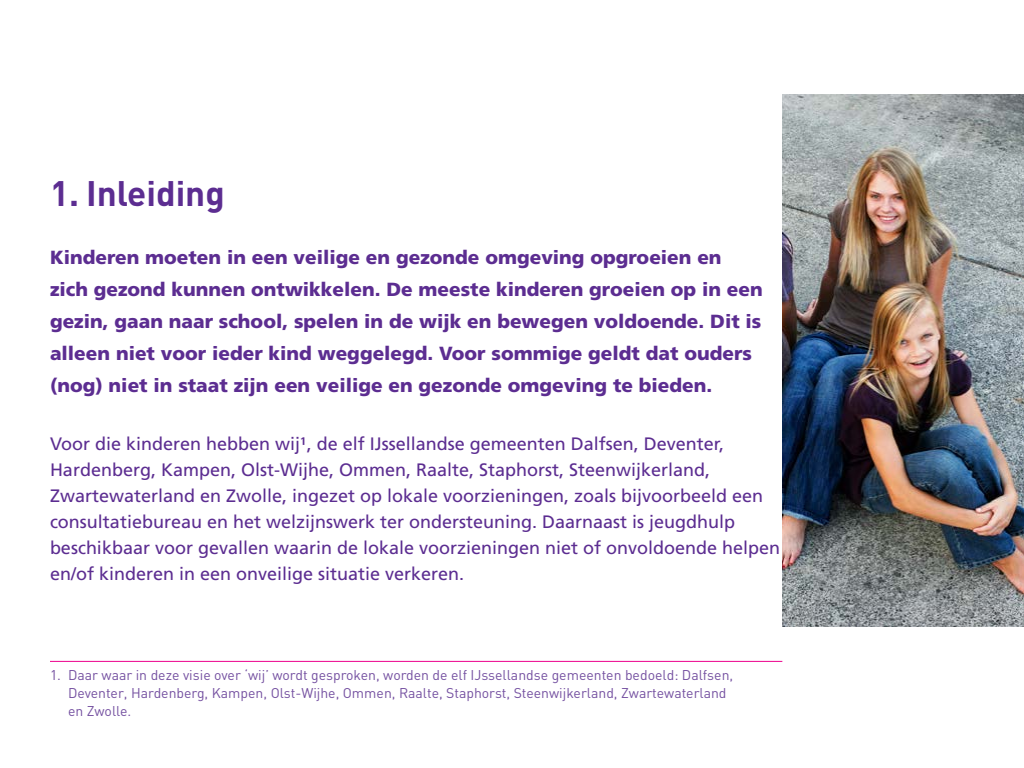
<style>
.page{position:relative;width:1024px;height:768px;background:#fff}
.page>*{position:absolute;margin:0;border:0;box-sizing:border-box;transform-origin:0 0}
.t1{font:700 35px "DIN";color:#5c2d91}
.t2{font:900 19px/32px "Frutiger";color:#5c2d91}
.t3{font:18px/26px "Frutiger";color:#5c2d91}
.t4{font:14px/18px "DIN";color:#7551a1}
</style>
<div class="page">
<hr style="left:50px;top:661px;width:732px;height:1px;background:#ec008c">
<img style="left:782px;top:94px;width:242px;height:532px">
<h1 class="t1" style="left:50px;top:170px;width:176px">1. Inleiding</h1>
<p class="t2" style="left:50px;top:241px;width:714px">Kinderen moeten in een veilige en gezonde omgeving opgroeien en zich gezond kunnen ontwikkelen. De meeste kinderen groeien op in een gezin, gaan naar school, spelen in de wijk en bewegen voldoende. Dit is alleen niet voor ieder kind weggelegd. Voor sommige geldt dat ouders (nog) niet in staat zijn een veilige en gezonde omgeving te bieden.</p>
<p class="t3" style="left:50px;top:430px;width:732px">Voor die kinderen hebben wij¹, de elf IJssellandse gemeenten Dalfsen, Deventer, Hardenberg, Kampen, Olst-Wijhe, Ommen, Raalte, Staphorst, Steenwijkerland, Zwartewaterland en Zwolle, ingezet op lokale voorzieningen, zoals bijvoorbeeld een consultatiebureau en het welzijnswerk ter ondersteuning. Daarnaast is jeugdhulp beschikbaar voor gevallen waarin de lokale voorzieningen niet of onvoldoende helpen en/of kinderen in een onveilige situatie verkeren.</p>
<p class="t4" style="left:68px;top:666px;width:667px;text-indent:-18px">1. Daar waar in deze visie over ‘wij’ wordt gesproken, worden de elf IJssellandse gemeenten bedoeld: Dalfsen,<br>Deventer, Hardenberg, Kampen, Olst-Wijhe, Ommen, Raalte, Staphorst, Steenwijkerland, Zwartewaterland en Zwolle.</p>
</div>
